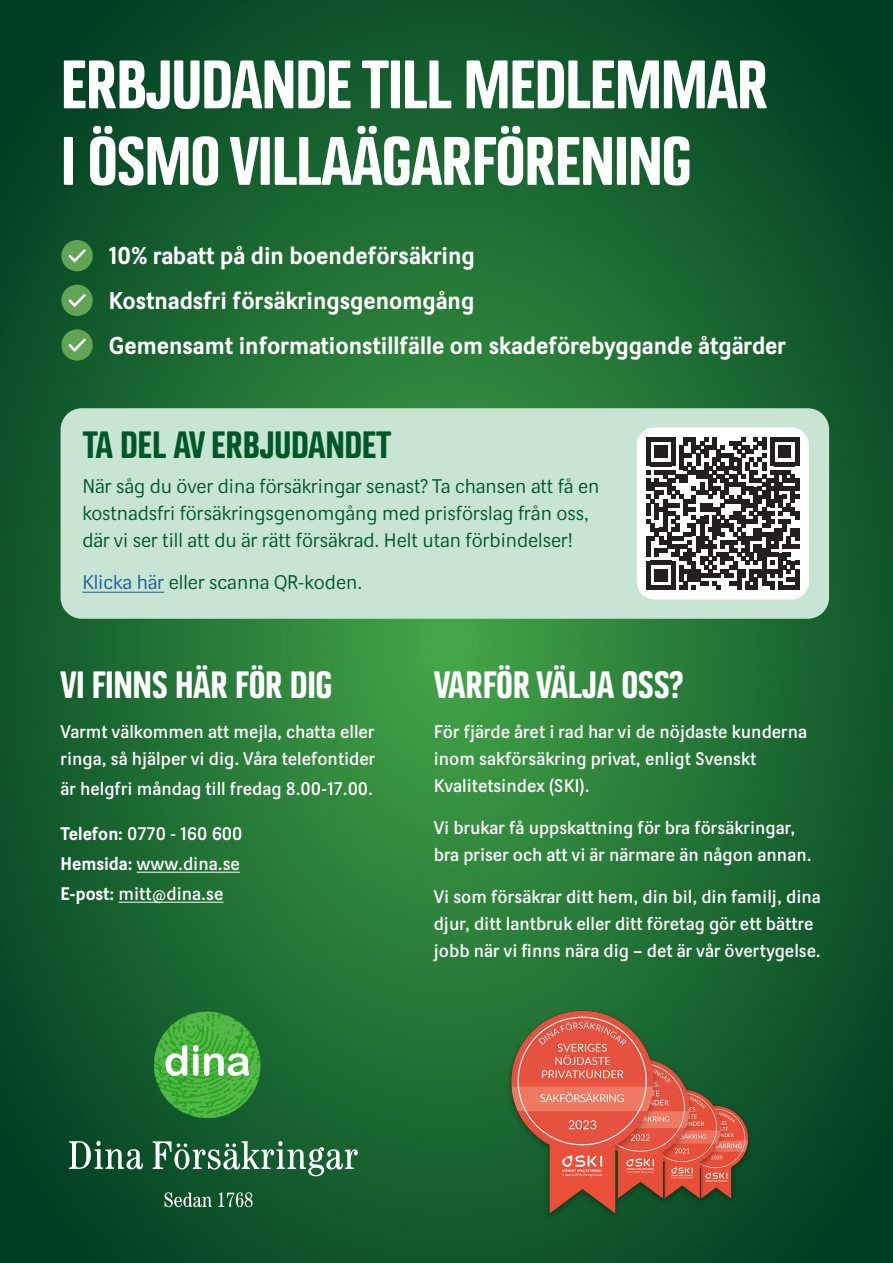
<style>
.page{position:relative;width:893px;height:1263px;background:#fff}
.page>*{position:absolute;margin:0;border:0;box-sizing:border-box;transform-origin:0 0}
.t1{font:67.5px/76.5px "Dina Headline";letter-spacing:-.04em;color:#fff}
.t2{font:37.5px "Dina Headline";letter-spacing:-.03em;color:#fff}
.t3{font:37.5px "Dina Headline";letter-spacing:-.03em;color:#005829}
.t4{font:700 24px "Dina";color:#fff}
.t5{font:19.5px/27px "Dina";color:#005829}
.t6{font:500 18px/27px "Dina";color:#fff}
.s1{color:#175d9e}
.s2{font-weight:700}
</style>
<div class="page">
<img style="left:0;top:0;width:893px;height:1263px">
<div style="left:61px;top:408px;width:768px;height:211px;background:#c8e5d3;border-radius:21px"></div>
<svg style="left:61px;top:240px;width:32px;height:31px"></svg>
<svg style="left:61px;top:285px;width:32px;height:31px"></svg>
<svg style="left:61px;top:329px;width:32px;height:32px"></svg>
<hr style="left:137px;top:872px;width:103px;height:1px;background:#fff">
<hr style="left:119px;top:902px;width:104px;height:1px;background:#fff">
<div style="left:637px;top:427px;width:172px;height:173px;background:#fff;border-radius:18px"></div>
<svg style="left:647px;top:437px;width:152px;height:153px"></svg>
<hr style="left:795px;top:569px;width:4px;height:21px;background:#231f20">
<svg style="left:69px;top:1141px;width:74px;height:28px"></svg>
<svg style="left:153px;top:1141px;width:205px;height:35px"></svg>
<svg style="left:165px;top:1192px;width:47px;height:15px"></svg>
<svg style="left:218px;top:1192px;width:35px;height:15px"></svg>
<svg style="left:151px;top:1008px;width:113px;height:113px;background:#469f47"></svg>
<img style="left:508px;top:1007px;width:243px;height:211px">
<hr style="left:82px;top:592px;width:82px;height:1px;background:#175d9e">
<p class="t1" style="left:60px;top:46px;width:711px">ERBJUDANDE TILL MEDLEMMAR<br>I ÖSMO VILLAÄGARFÖRENING</p>
<p class="t4" style="left:109px;top:242px;width:367px">10% rabatt på din boendeförsäkring</p>
<p class="t4" style="left:109px;top:287px;width:367px">Kostnadsfri försäkringsgenomgång</p>
<p class="t4" style="left:109px;top:332px;width:679px">Gemensamt informationstillfälle om skadeförebyggande åtgärder</p>
<p class="t3" style="left:82px;top:423px;width:311px">TA DEL AV ERBJUDANDET</p>
<p class="t5" style="left:82px;top:473px;width:519px">När såg du över dina försäkringar senast? Ta chansen att få en kostnadsfri försäkringsgenomgång med prisförslag från oss, där vi ser till att du är rätt försäkrad. Helt utan förbindelser!</p>
<p class="t5" style="left:82px;top:569px;width:281px"><span class="s1">Klicka här</span> eller scanna QR-koden.</p>
<p class="t2" style="left:60px;top:663px;width:274px">VI FINNS HÄR FÖR DIG</p>
<p class="t2" style="left:434px;top:663px;width:251px">VARFÖR VÄLJA OSS?</p>
<p class="t6" style="left:61px;top:718px;width:316px">Varmt välkommen att mejla, chatta eller ringa, så hjälper vi dig. Våra telefontider</p>
<p class="t6" style="left:61px;top:775px;width:314px">är helgfri måndag till fredag 8.00-17.00.</p>
<p class="t6" style="left:61px;top:820px;width:183px"><span class="s2">Telefon:</span> 0770 - 160 600</p>
<p class="t6" style="left:61px;top:850px;width:181px"><span class="s2">Hemsida:</span> www.dina.se</p>
<p class="t6" style="left:61px;top:880px;width:164px"><span class="s2">E-post:</span> mitt@dina.se</p>
<p class="t6" style="left:434px;top:718px;width:375px">För fjärde året i rad har vi de nöjdaste kunderna inom sakförsäkring privat, enligt Svenskt<br>Kvalitetsindex (SKI).</p>
<p class="t6" style="left:434px;top:814px;width:380px">Vi brukar få uppskattning för bra försäkringar, bra priser och att vi är närmare än någon annan.</p>
<p class="t6" style="left:434px;top:883px;width:389px">Vi som försäkrar ditt hem, din bil, din familj, dina djur, ditt lantbruk eller ditt företag gör ett bättre jobb när vi finns nära dig – det är vår övertygelse.</p>
</div>
